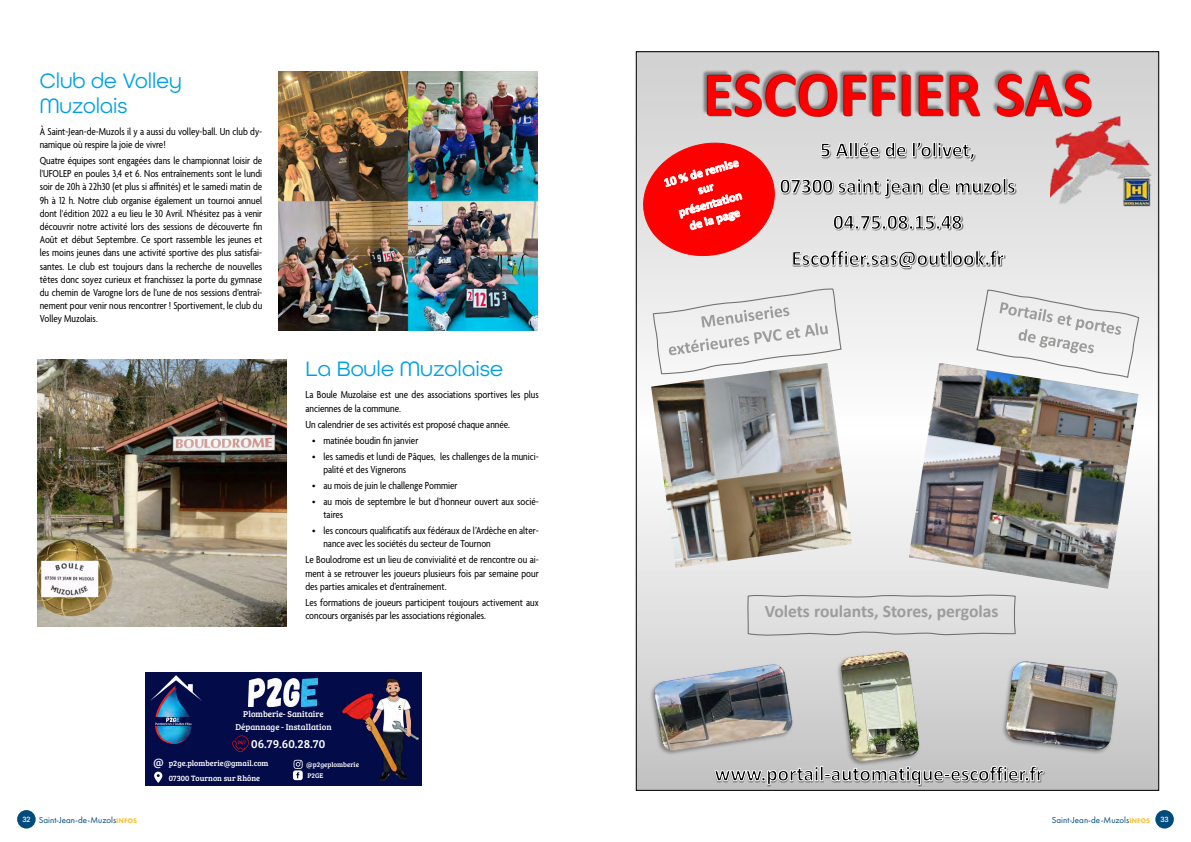
<style>
.page{position:relative;width:1191px;height:842px;background:#fff}
.page>*{position:absolute;margin:0;border:0;box-sizing:border-box;transform-origin:0 0}
.t1{font:22px/25px "All Round Gothic";color:#009fe3}
.t2{font:700 17.6px "Calibri";letter-spacing:-.005em;color:#9d9c9c}
.t3{font:12.1px "Bree Serif";color:#fff}
.t4{font:condensed 11px/13.2px "Agenda";color:#000}
.t5{font:9px "Futura PT";color:#004b7d}
.t6{font:8.7px/12.1px "Bree Serif";color:#fff;text-align:center}
.t7{font:8px/14.3px "Bree Serif";color:#fff}
.t8{font:500 8px "All Round Gothic";color:#fff}
.t9{font:6.9px/10.9px "Bree Serif";color:#fff}
.s1{font-size:11.4px}
.s2{font-weight:700;font-size:7px;color:#fac43d}
</style>
<div class="page">
<div style="left:17px;top:810px;width:19px;height:18px;background:#004b7d;border-radius:50%"></div>
<div style="left:1155px;top:810px;width:18px;height:18px;background:#004b7d;border-radius:50%"></div>
<img style="left:279px;top:72px;width:258px;height:258px">
<img style="left:38px;top:359px;width:248px;height:267px">
<div style="left:145px;top:672px;width:277px;height:113px;background:#030b49"></div>
<svg style="left:232px;top:735px;width:17px;height:17px"></svg>
<svg style="left:154px;top:772px;width:8px;height:11px"></svg>
<img style="left:342px;top:678px;width:76px;height:102px">
<svg style="left:398px;top:705px;width:4px;height:5px"></svg>
<img style="left:249px;top:679px;width:69px;height:27px">
<img style="left:150px;top:675px;width:51px;height:68px">
<svg style="left:293px;top:760px;width:10px;height:20px"></svg>
<svg style="left:638px;top:54px;width:518px;height:734px"></svg>
<img style="left:670px;top:53px;width:449px;height:68px">
<img style="left:792px;top:268px;width:213px;height:1px">
<svg style="left:652px;top:288px;width:190px;height:75px"></svg>
<svg style="left:975px;top:289px;width:164px;height:90px"></svg>
<svg style="left:747px;top:593px;width:269px;height:44px;background:#dadada"></svg>
<svg style="left:638px;top:135px;width:377px;height:133px;background:#dca7a7"></svg>
<img style="left:1051px;top:117px;width:100px;height:91px">
<img style="left:908px;top:363px;width:230px;height:226px">
<img style="left:999px;top:658px;width:121px;height:99px">
<img style="left:648px;top:662px;width:147px;height:95px">
<img style="left:835px;top:649px;width:87px;height:116px">
<img style="left:651px;top:363px;width:201px;height:205px">
<img style="left:715px;top:766px;width:329px;height:20px">
<svg style="left:714px;top:765px;width:329px;height:20px;background:#aeaeae"></svg>
<h1 class="t1" style="left:40px;top:68px;width:144px">Club de Volley<br>Muzolais</h1>
<p class="t4" style="left:40px;top:125px;width:224px">À Saint-Jean-de-Muzols il y a aussi du volley-ball. Un club dy&shy;namique où respire la joie de vivre!</p>
<p class="t4" style="left:40px;top:155px;width:224px;text-align:justify">Quatre équipes sont engagées dans le championnat loisir de l'UFOLEP en poules 3,4 et 6. Nos entraînements sont le lundi soir de 20h à 22h30 (et plus si affinités) et le samedi matin de 9h à 12 h. Notre club organise également un tournoi annuel dont l'édition 2022 a eu lieu le 30 Avril. N'hésitez pas à venir découvrir notre activité lors des sessions de découverte fin Août et début Septembre. Ce sport rassemble les jeunes et les moins jeunes dans une activité sportive des plus satisfai&shy;santes. Le club est toujours dans la recherche de nouvelles têtes donc soyez curieux et franchissez la porte du gymnase du chemin de Varogne lors de l'une de nos sessions d'entraî&shy;nement pour venir nous rencontrer ! Sportivement, le club du Volley Muzolais.</p>
<h1 class="t1" style="left:305px;top:356px;width:199px">La Boule Muzolaise</h1>
<p class="t4" style="left:305px;top:389px;width:235px">La Boule Muzolaise est une des associations sportives les plus anciennes de la commune.</p>
<p class="t4" style="left:305px;top:418px;width:206px">Un calendrier de ses activités est proposé chaque année.</p>
<p class="t4" style="left:312px;top:434px;width:108px">• matinée boudin fin janvier</p>
<p class="t4" style="left:323px;top:450px;width:217px;text-indent:-11px">• les samedis et lundi de Pâques, les challenges de la munici&shy;palité et des Vignerons</p>
<p class="t4" style="left:312px;top:479px;width:147px">• au mois de juin le challenge Pommier</p>
<p class="t4" style="left:323px;top:495px;width:217px;text-indent:-11px">• au mois de septembre le but d’honneur ouvert aux socié&shy;taires</p>
<p class="t4" style="left:323px;top:525px;width:217px;text-indent:-11px">• les concours qualificatifs aux fédéraux de l’Ardèche en alter&shy;nance avec les sociétés du secteur de Tournon</p>
<p class="t4" style="left:305px;top:554px;width:235px;text-align:justify">Le Boulodrome est un lieu de convivialité et de rencontre ou ai&shy;ment à se retrouver les joueurs plusieurs fois par semaine pour des parties amicales et d’entraînement.</p>
<p class="t4" style="left:305px;top:596px;width:235px">Les formations de joueurs participent toujours activement aux concours organisés par les associations régionales.</p>
<p class="t6" style="left:235px;top:708px;width:98px">Plomberie- Sanitaire<br>Dépannage - Installation</p>
<p class="t9" style="left:306px;top:759px;width:54px">@p2geplomberie<br>P2GE</p>
<p class="t3" style="left:251px;top:735px;width:75px">06.79.60.28.70</p>
<p class="t7" style="left:169px;top:756px;width:101px;text-indent:-15px"><span class="s1">@</span> p2ge.plomberie@gmail.com<br>07300 Tournon sur Rhône</p>
<h2 class="t2" style="left:765px;top:598px;width:235px">Volets roulants, Stores, pergolas</h2>
<p class="t5" style="left:22px;top:815px;width:116px"><sup>32</sup> Saint-Jean-de-Muzols<span class="s2">INFOS</span></p>
<p class="t5" style="left:1052px;top:814px;width:100px">Saint-Jean-de-Muzols<span class="s2">INFOS</span></p>
<p class="t8" style="left:1160px;top:814px;width:10px">33</p>
</div>
